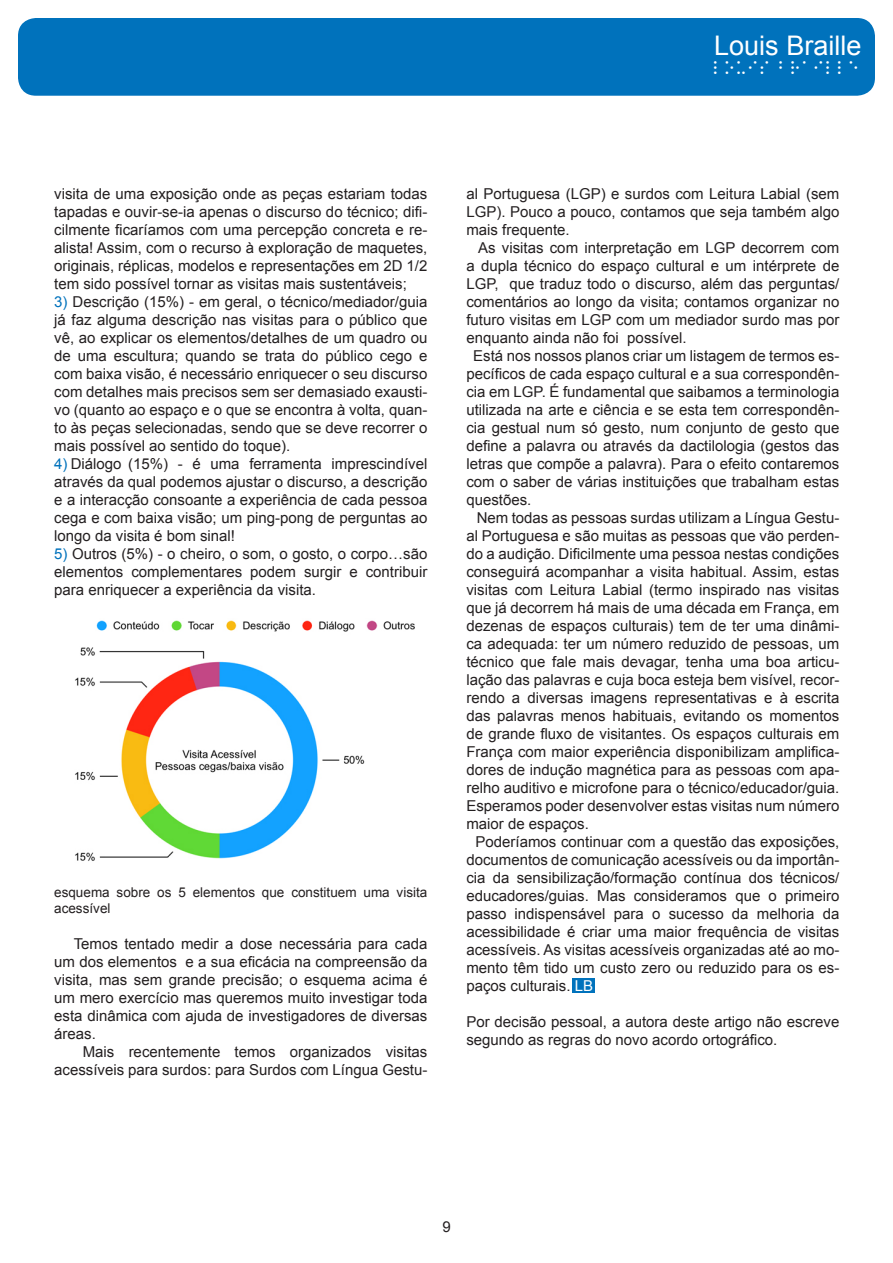
<style>
.page{position:relative;width:893px;height:1263px;background:#fff}
.page>*{position:absolute;margin:0;border:0;box-sizing:border-box;transform-origin:0 0}
.t1{font:27px "Arial";color:#fff}
.t2{font:16.5px "braili";color:#fff}
.t3{font:15px/18px "Arial";color:#231f20;text-align:justify}
.t4{font:13.5px/16.2px "Arial";color:#231f20}
.s1{color:#0072bc}
.s2{color:#fff}
</style>
<div class="page">
<div style="left:572px;top:978px;width:23px;height:15px;background:#0072bc"></div>
<div style="left:18px;top:18px;width:857px;height:78px;background:#0072bc;border-radius:18px"></div>
<img style="left:75px;top:620px;width:340px;height:241px">
<p class="t1" style="left:714px;top:26px;width:149px">Louis Braille</p>
<p class="t2" style="left:714px;top:59px;width:149px">LOUIS BRAILLE</p>
<p class="t3" style="left:54px;top:184px;width:375px">visita de uma exposição onde as peças estariam todas tapadas e ouvir-se-ia apenas o discurso do técnico; difi&shy;cilmente ficaríamos com uma percepção concreta e re&shy;alista! Assim, com o recurso à exploração de maquetes, originais, réplicas, modelos e representações em 2D 1/2 tem sido possível tornar as visitas mais sustentáveis;</p>
<p class="t3" style="left:54px;top:292px;width:375px"><span class="s1">3)</span> Descrição (15%) - em geral, o técnico/mediador/guia já faz alguma descrição nas visitas para o público que vê, ao explicar os elementos/detalhes de um quadro ou de uma escultura; quando se trata do público cego e com baixa visão, é necessário enriquecer o seu discurso com detalhes mais precisos sem ser demasiado exausti&shy;vo (quanto ao espaço e o que se encontra à volta, quan&shy;to às peças selecionadas, sendo que se deve recorrer o mais possível ao sentido do toque).</p>
<p class="t3" style="left:54px;top:454px;width:375px"><span class="s1">4)</span> Diálogo (15%) - é uma ferramenta imprescindível</p>
<p class="t3" style="left:54px;top:472px;width:375px">através da qual podemos ajustar o discurso, a descrição e a interacção consoante a experiência de cada pessoa cega e com baixa visão; um ping-pong de perguntas ao longo da visita é bom sinal!</p>
<p class="t3" style="left:54px;top:544px;width:375px"><span class="s1">5)</span> Outros (5%) - o cheiro, o som, o gosto, o corpo…são elementos complementares podem surgir e contribuir para enriquecer a experiência da visita.</p>
<p class="t4" style="left:54px;top:884px;width:375px">esquema sobre os 5 elementos que constituem uma visita acessível</p>
<p class="t3" style="left:54px;top:935px;width:375px;text-indent:19px">Temos tentado medir a dose necessária para cada um dos elementos e a sua eficácia na compreensão da visita, mas sem grande precisão; o esquema acima é um mero exercício mas queremos muito investigar toda esta dinâmica com ajuda de investigadores de diversas áreas.</p>
<p class="t3" style="left:54px;top:1043px;width:375px;text-align:right">Mais recentemente temos organizados visitas acessíveis para surdos: para Surdos com Língua Gestu-</p>
<p class="t3" style="left:466px;top:184px;width:374px">al Portuguesa (LGP) e surdos com Leitura Labial (sem LGP). Pouco a pouco, contamos que seja também algo mais frequente.</p>
<p class="t3" style="left:466px;top:238px;width:375px;text-indent:12px">As visitas com interpretação em LGP decorrem com a dupla técnico do espaço cultural e um intérprete de LGP, que traduz todo o discurso, além das perguntas/ comentários ao longo da visita; contamos organizar no futuro visitas em LGP com um mediador surdo mas por enquanto ainda não foi possível.</p>
<p class="t3" style="left:466px;top:346px;width:375px;text-indent:7px">Está nos nossos planos criar um listagem de termos es&shy;pecíficos de cada espaço cultural e a sua correspondên&shy;cia em LGP. É fundamental que saibamos a terminologia utilizada na arte e ciência e se esta tem correspondên&shy;cia gestual num só gesto, num conjunto de gesto que define a palavra ou através da dactilologia (gestos das letras que compõe a palavra). Para o efeito contaremos com o saber de várias instituições que trabalham estas questões.</p>
<p class="t3" style="left:466px;top:508px;width:375px;text-indent:10px">Nem todas as pessoas surdas utilizam a Língua Gestu&shy;al Portuguesa e são muitas as pessoas que väo perden&shy;do a audição. Dificilmente uma pessoa nestas condições conseguirá acompanhar a visita habitual. Assim, estas visitas com Leitura Labial (termo inspirado nas visitas que já decorrem há mais de uma década em França, em dezenas de espaços culturais) tem de ter uma dinâmi&shy;ca adequada: ter um número reduzido de pessoas, um técnico que fale mais devagar, tenha uma boa articu&shy;lação das palavras e cuja boca esteja bem visível, recor&shy;rendo a diversas imagens representativas e à escrita das palavras menos habituais, evitando os momentos de grande fluxo de visitantes. Os espaços culturais em França com maior experiência disponibilizam amplifica&shy;dores de indução magnética para as pessoas com apa&shy;relho auditivo e microfone para o técnico/educador/guia.<br>Esperamos poder desenvolver estas visitas num número maior de espaços.</p>
<p class="t3" style="left:466px;top:832px;width:375px;text-indent:9px">Poderíamos continuar com a questão das exposições, documentos de comunicação acessíveis ou da importân&shy;cia da sensibilização/formação contínua dos técnicos/ educadores/guias. Mas consideramos que o primeiro passo indispensável para o sucesso da melhoria da acessibilidade é criar uma maior frequência de visitas acessíveis. As visitas acessíveis organizadas até ao mo&shy;mento têm tido um custo zero ou reduzido para os es&shy;paços culturais. <span class="s2">LB</span></p>
<p class="t3" style="left:466px;top:1012px;width:374px">Por decisão pessoal, a autora deste artigo não escreve segundo as regras do novo acordo ortográfico.</p>
<p class="t3" style="left:442px;top:1218px;width:10px">9</p>
</div>
